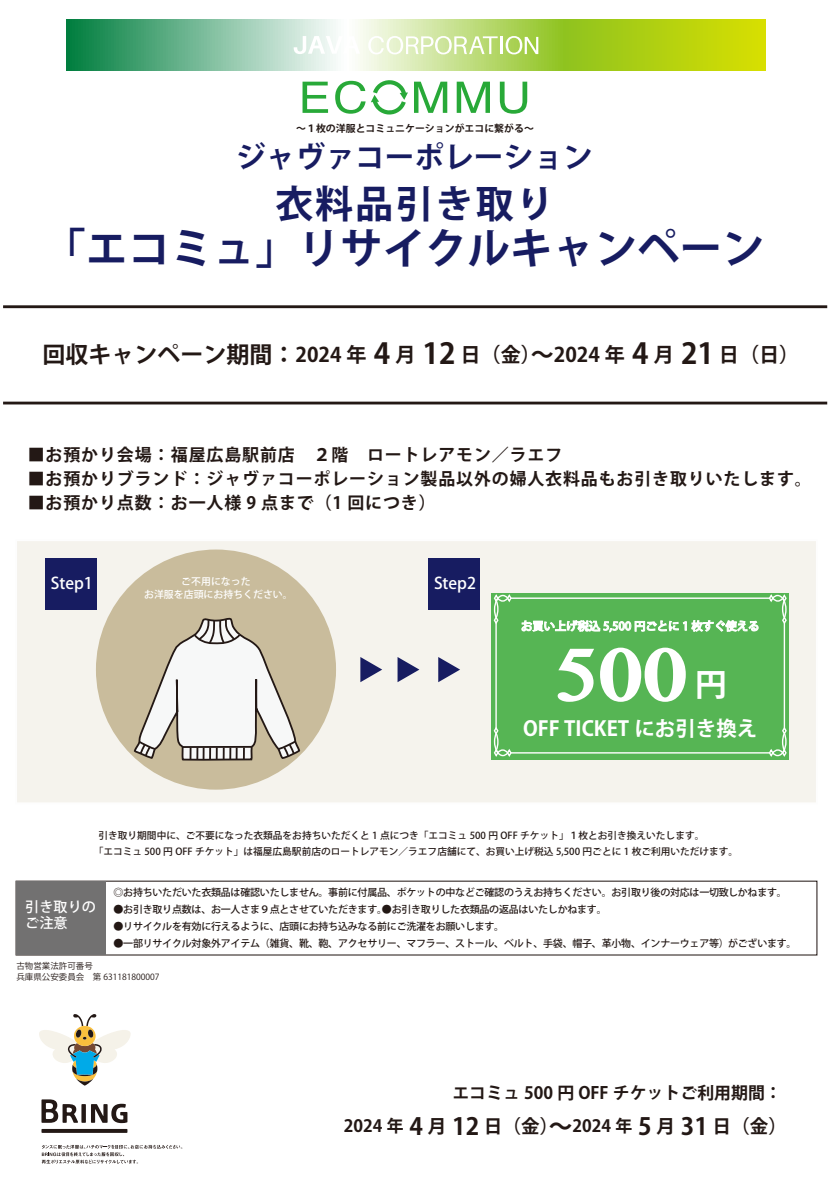
<style>
.page{position:relative;width:832px;height:1194px;background:#fff}
.page>*{position:absolute;margin:0;border:0;box-sizing:border-box;transform-origin:0 0}
.t1{font:700 70.1px "Bangla MN";color:#fff}
.t2{font:700 42.4px "Koz Go Pro";color:#171c61}
.t3{font:700 38.2px "Koz Go Pro";letter-spacing:.05em;color:#171c61}
.t4{font:700 29.7px "Koz Go Pro";color:#171c61}
.t5{font:700 20.5px "Koz Go Pro";color:#fff}
.t6{font:700 20.1px "Koz Go Pro";color:#231815}
.t7{font:700 17px "Koz Go Pro";letter-spacing:.05em;color:#231815}
.t8{font:700 16.9px/32.9px "Koz Go Pro";color:#231815;text-align:right}
.t9{font:500 16px "Koz Go Pro";color:#fff}
.t10{font:500 14.1px/15.6px "Koz Go Pro";color:#fff}
.t11{font:500 11.3px "Koz Go Pro";color:#fff}
.t12{font:500 10px "Koz Go Pro";letter-spacing:-.025em;color:#231815}
.t13{font:700 9.9px "Koz Go Pro";color:#231815}
.t14{font:500 9.9px "Koz Go Pro";color:#fff}
.t15{font:500 9.7px/15.5px "Koz Go Pro";color:#231815}
.t16{font:8.5px/11.3px "Koz Go Pr 6 N";color:#231815}
.s1{font-size:23px}
.s2{font-size:28.7px}
.s3{font-family:"Koz Go Pro";font-size:31.6px}
.s4{font-size:23.6px}
.s5{font-size:18.6px}
</style>
<div class="page">
<svg style="left:66px;top:20px;width:699px;height:51px;background:#a6ce52"></svg>
<svg style="left:302px;top:82px;width:26px;height:31px"></svg>
<svg style="left:335px;top:81px;width:30px;height:33px"></svg>
<svg style="left:414px;top:82px;width:33px;height:31px"></svg>
<svg style="left:456px;top:82px;width:34px;height:31px"></svg>
<svg style="left:500px;top:82px;width:27px;height:32px"></svg>
<svg style="left:371px;top:80px;width:37px;height:34px"></svg>
<hr style="left:3px;top:305px;width:824px;height:3px;background:#231815">
<hr style="left:3px;top:401px;width:824px;height:3px;background:#231815">
<div style="left:16px;top:881px;width:89px;height:74px;background:#727171"></div>
<svg style="left:39px;top:1014px;width:92px;height:71px"></svg>
<svg style="left:41px;top:1099px;width:37px;height:23px"></svg>
<div style="left:81px;top:1103px;width:5px;height:19px;background:#231815"></div>
<svg style="left:91px;top:1103px;width:36px;height:19px"></svg>
<svg style="left:41px;top:1128px;width:86px;height:4px"></svg>
<svg style="left:42px;top:1144px;width:140px;height:19px"></svg>
<svg style="left:300px;top:36px;width:60px;height:18px"></svg>
<svg style="left:368px;top:36px;width:170px;height:18px"></svg>
<div style="left:15px;top:539px;width:802px;height:265px;background:#f5f3ed;border:2px solid #f7f8f8"></div>
<div style="left:96px;top:549px;width:240px;height:240px;background:#c9bc9c;border-radius:50%"></div>
<svg style="left:134px;top:19px;width:166px;height:565px"></svg>
<svg style="left:134px;top:617px;width:166px;height:144px"></svg>
<div style="left:491px;top:593px;width:297px;height:166px;background:#56b554"></div>
<svg style="left:521px;top:620px;width:237px;height:12px"></svg>
<svg style="left:493px;top:728px;width:19px;height:29px"></svg>
<svg style="left:493px;top:594px;width:18px;height:29px"></svg>
<svg style="left:769px;top:594px;width:18px;height:31px"></svg>
<svg style="left:768px;top:725px;width:19px;height:32px"></svg>
<hr style="left:783px;top:623px;width:2px;height:105px;background:#fff">
<hr style="left:495px;top:623px;width:2px;height:105px;background:#fff">
<hr style="left:511px;top:752px;width:258px;height:1px;background:#fff">
<hr style="left:511px;top:597px;width:259px;height:2px;background:#fff">
<div style="left:45px;top:558px;width:52px;height:52px;background:#171c61"></div>
<div style="left:428px;top:558px;width:52px;height:52px;background:#171c61"></div>
<svg style="left:360px;top:657px;width:22px;height:25px"></svg>
<svg style="left:397px;top:657px;width:22px;height:25px"></svg>
<svg style="left:438px;top:657px;width:22px;height:25px"></svg>
<p class="t13" style="left:296px;top:122px;width:239px">～１枚の洋服とコミュニケーションがエコに繋がる～</p>
<h3 class="t4" style="left:236px;top:138px;width:358px">ジャヴァコーポレーション</h3>
<h3 class="t3" style="left:275px;top:179px;width:280px">衣料品引き取り</h3>
<h2 class="t2" style="left:43px;top:221px;width:723px">「エコミュ」リサイクルキャンペーン</h2>
<h3 class="t6" style="left:43px;top:342px;width:758px"><span class="s1">回収キャンペーン期間：</span>2024 年 <span class="s2">4</span> 月 <span class="s2">12</span> 日（金）<span class="s1">～</span>2024 年 <span class="s2">4</span> 月 <span class="s2">21</span> 日（日）</h3>
<h3 class="t7" style="left:28px;top:444px;width:536px">■お預かり会場 ： 福屋広島駅前店　２階　ロートレアモン／ラエフ</h3>
<h3 class="t7" style="left:28px;top:468px;width:785px">■お預かりブランド ：ジャヴァコーポレーション製品以外の婦人衣料品もお引き取りいたします。</h3>
<h3 class="t7" style="left:28px;top:492px;width:409px">■お預かり点数 ： お一人様 9 点まで（1 回につき）</h3>
<h3 class="t9" style="left:51px;top:573px;width:44px">Step1</h3>
<p class="t14" style="left:181px;top:575px;width:71px">ご不用になった</p>
<h3 class="t9" style="left:434px;top:573px;width:44px">Step2</h3>
<p class="t14" style="left:144px;top:587px;width:150px">お洋服を店頭にお持ちください。</p>
<p class="t11" style="left:521px;top:619px;width:240px">お買い上げ税込 5,500 円ごとに 1 枚すぐ使える</p>
<h1 class="t1" style="left:553px;top:635px;width:175px">500 <span class="s3">円</span></h1>
<h3 class="t5" style="left:523px;top:715px;width:236px">OFF TICKET にお引き換え</h3>
<p class="t15" style="left:94px;top:828px;width:646px;text-indent:5px">引き取り期間中に、ご不要になった衣類品をお持ちいただくと 1 点につき「エコミュ 500 円 OFF チケット」１枚とお引き換えいたします。<br>「エコミュ 500 円 OFF チケット」は福屋広島駅前店のロートレアモン／ラエフ店舗にて、お買い上げ税込 5,500 円ごとに 1 枚ご利用いただけます。</p>
<p class="t12" style="left:113px;top:886px;width:675px">◎お持ちいただいた衣類品は確認いたしません。事前に付属品、ポケットの中などご確認のうえお持ちください。お引取り後の対応は一切致しかねます。</p>
<p class="t12" style="left:113px;top:903px;width:494px">●お引き取り点数は、お一人さま９点とさせていただきます。●お引き取りした衣類品の返品はいたしかねます。</p>
<p class="t12" style="left:113px;top:920px;width:392px">●リサイクルを有効に行えるように、店頭にお持ち込みなる前にご洗濯をお願いします。</p>
<p class="t12" style="left:113px;top:937px;width:684px">●一部リサイクル対象外アイテム（雑貨、靴、鞄、アクセサリー、マフラー、ストール、ベルト、手袋、帽子、革小物、インナーウェア等）がございます。</p>
<p class="t16" style="left:16px;top:960px;width:145px">古物営業法許可番号<br>兵庫県公安委員会　第 631181800007</p>
<h3 class="t10" style="left:25px;top:899px;width:72px">引き取りのご注意</h3>
<h3 class="t8" style="left:344px;top:1077px;width:444px">エコミュ 500 円 OFF チケットご利用期間：<br>2024 年 <span class="s4">4</span> <span class="s5">月</span> <span class="s4">12</span> <span class="s5">日（金）</span><span class="s4">～</span>2024 年 <span class="s4">5</span> <span class="s5">月</span> <span class="s4">31</span> <span class="s5">日（金）</span></h3>
</div>
